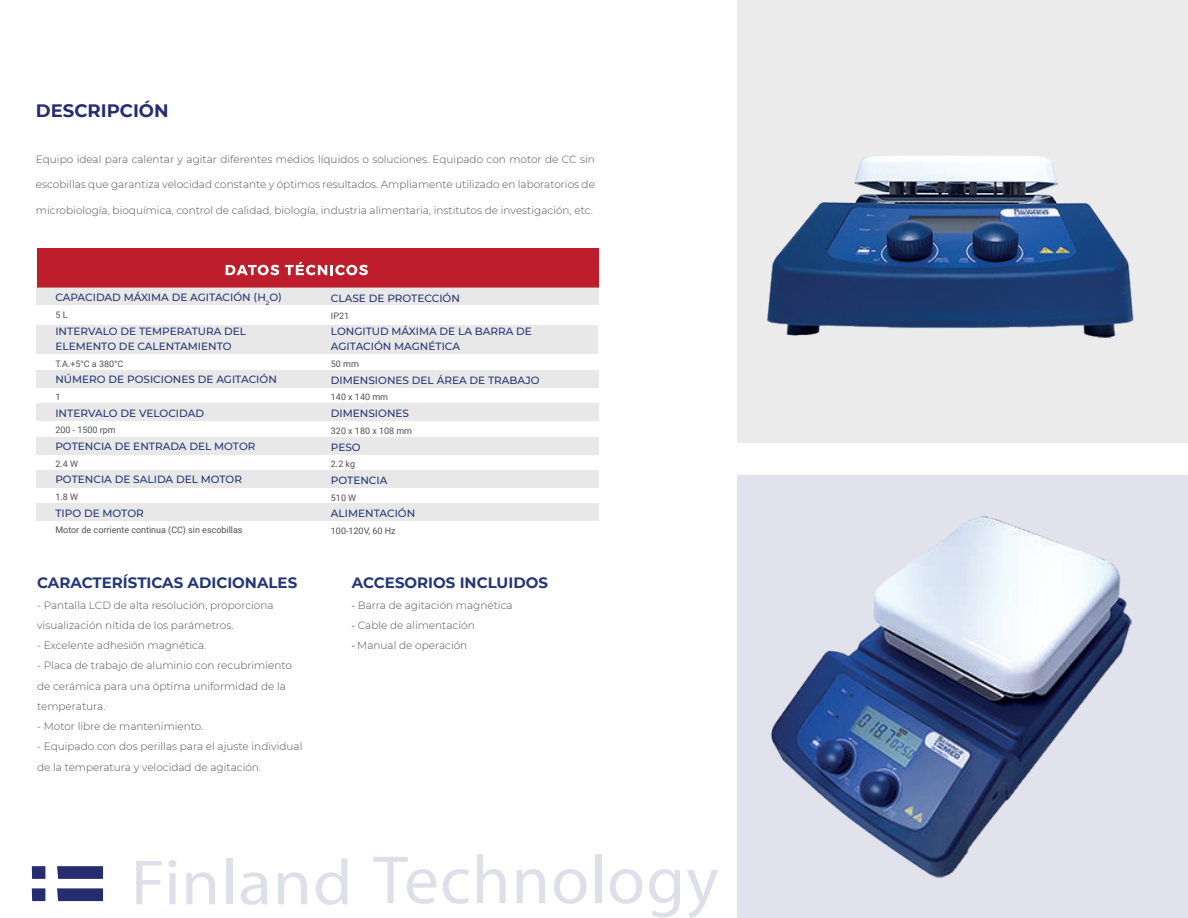
<style>
.page{position:relative;width:1188px;height:918px;background:#fff}
.page>*{position:absolute;margin:0;border:0;box-sizing:border-box;transform-origin:0 0}
.t1{font:700 18px "Montserrat";color:#252d6e}
.t2{font:700 15px "Montserrat";color:#243775}
.t3{font:300 10.5px/20.2px "Montserrat";color:#4f5252}
.t4{font:500 10.5px/15px "Montserrat";color:#243775}
.t5{font:9px "Roboto";color:#4f5252}
.s1{font-family:"Myriad Pro";font-weight:400}
</style>
<div class="page">
<div style="left:738px;top:0;width:450px;height:443px;background:#ebebeb"></div>
<div style="left:738px;top:475px;width:450px;height:443px;background:#e1e2eb"></div>
<div style="left:32px;top:866px;width:13px;height:13px;background:#252d6e"></div>
<svg style="left:57px;top:866px;width:46px;height:13px"></svg>
<svg style="left:57px;top:888px;width:46px;height:13px"></svg>
<div style="left:32px;top:888px;width:13px;height:13px;background:#252d6e"></div>
<svg style="left:136px;top:861px;width:26px;height:43px"></svg>
<svg style="left:169px;top:860px;width:7px;height:44px"></svg>
<svg style="left:186px;top:872px;width:29px;height:32px"></svg>
<div style="left:226px;top:859px;width:7px;height:45px;background:#dedfe9"></div>
<svg style="left:241px;top:872px;width:27px;height:33px"></svg>
<svg style="left:278px;top:872px;width:29px;height:32px"></svg>
<svg style="left:316px;top:859px;width:32px;height:46px"></svg>
<svg style="left:373px;top:857px;width:63px;height:47px"></svg>
<svg style="left:443px;top:869px;width:26px;height:35px"></svg>
<svg style="left:477px;top:854px;width:29px;height:49px"></svg>
<svg style="left:516px;top:869px;width:29px;height:34px"></svg>
<svg style="left:554px;top:869px;width:33px;height:35px"></svg>
<div style="left:595px;top:854px;width:7px;height:49px;background:#dedfe9"></div>
<svg style="left:610px;top:869px;width:32px;height:35px"></svg>
<svg style="left:649px;top:869px;width:31px;height:48px"></svg>
<svg style="left:687px;top:870px;width:31px;height:48px"></svg>
<div style="left:38px;top:248px;width:561px;height:40px;background:#be1d2c"></div>
<svg style="left:226px;top:265px;width:53px;height:10px"></svg>
<svg style="left:285px;top:262px;width:83px;height:13px"></svg>
<div style="left:37px;top:504px;width:562px;height:17px;background:#e8e8e8"></div>
<div style="left:37px;top:471px;width:562px;height:17px;background:#e8e8e8"></div>
<div style="left:37px;top:438px;width:562px;height:17px;background:#e8e8e8"></div>
<div style="left:37px;top:403px;width:562px;height:18px;background:#e8e8e8"></div>
<div style="left:37px;top:370px;width:562px;height:18px;background:#e8e8e8"></div>
<div style="left:37px;top:288px;width:562px;height:17px;background:#e8e8e8"></div>
<div style="left:36px;top:325px;width:561px;height:29px;background:#e8e8e8"></div>
<img style="left:767px;top:156px;width:367px;height:182px">
<img style="left:771px;top:516px;width:361px;height:362px">
<h1 class="t1" style="left:36px;top:98px;width:134px">DESCRIPCIÓN</h1>
<p class="t3" style="left:36px;top:148px;width:561px">Equipo ideal para calentar y agitar diferentes medios líquidos o soluciones. Equipado con motor de CC sin</p>
<p class="t3" style="left:36px;top:174px;width:561px">escobillas que garantiza velocidad constante y óptimos resultados. Ampliamente utilizado en laboratorios de</p>
<p class="t3" style="left:36px;top:199px;width:558px">microbiología, bioquímica, control de calidad, biología, industria alimentaria, institutos de investigación, etc.</p>
<p class="t4" style="left:55px;top:290px;width:228px">CAPACIDAD MÁXIMA DE AGITACIÓN (H<sub>2</sub>O)</p>
<p class="t5" style="left:55px;top:309px;width:14px">5 L</p>
<p class="t4" style="left:55px;top:323px;width:192px">INTERVALO DE TEMPERATURA DEL<br>ELEMENTO DE CALENTAMIENTO</p>
<p class="t5" style="left:55px;top:357px;width:70px">T.A.+5°C a 380°C</p>
<p class="t4" style="left:55px;top:372px;width:223px">NÚMERO DE POSICIONES DE AGITACIÓN</p>
<p class="t5" style="left:55px;top:390px;width:7px">1</p>
<p class="t4" style="left:55px;top:405px;width:150px">INTERVALO DE VELOCIDAD</p>
<p class="t5" style="left:55px;top:424px;width:62px">200 - 1500 rpm</p>
<p class="t4" style="left:55px;top:438px;width:202px">POTENCIA DE ENTRADA DEL MOTOR</p>
<p class="t5" style="left:55px;top:457px;width:24px">2.4 W</p>
<p class="t4" style="left:55px;top:472px;width:188px">POTENCIA DE SALIDA DEL MOTOR</p>
<p class="t5" style="left:55px;top:491px;width:24px">1.8 W</p>
<p class="t4" style="left:55px;top:505px;width:90px">TIPO DE MOTOR</p>
<p class="t5" style="left:55px;top:524px;width:189px">Motor de corriente continua (CC) sin escobillas</p>
<h2 class="t2" style="left:37px;top:572px;width:262px">CARACTERÍSTICAS ADICIONALES</h2>
<p class="t3" style="left:37px;top:594px;width:238px">- Pantalla LCD de alta resolución, proporciona visualización nítida de los parámetros.</p>
<p class="t3" style="left:37px;top:635px;width:171px">- Excelente adhesión magnética.</p>
<p class="t3" style="left:37px;top:655px;width:256px">- Placa de trabajo de aluminio con recubrimiento de cerámica para una óptima uniformidad de la temperatura.</p>
<p class="t3" style="left:37px;top:716px;width:168px">- Motor libre de mantenimiento.</p>
<p class="t3" style="left:37px;top:736px;width:267px">- Equipado con dos perillas para el ajuste individual de la temperatura y velocidad de agitación.</p>
<p class="t4" style="left:331px;top:290px;width:131px">CLASE DE PROTECCIÓN</p>
<p class="t5" style="left:331px;top:309px;width:20px">IP21</p>
<p class="t4" style="left:331px;top:324px;width:203px">LONGITUD MÁXIMA DE LA BARRA DE<br>AGITACIÓN MAGNÉTICA</p>
<p class="t5" style="left:331px;top:358px;width:30px">50 mm</p>
<p class="t4" style="left:331px;top:372px;width:210px">DIMENSIONES DEL ÁREA DE TRABAJO</p>
<p class="t5" style="left:331px;top:391px;width:59px">140 x 140 mm</p>
<p class="t4" style="left:331px;top:406px;width:80px">DIMENSIONES</p>
<p class="t5" style="left:331px;top:424px;width:83px">320 x 180 x 108 mm</p>
<p class="t4" style="left:331px;top:439px;width:31px">PESO</p>
<p class="t5" style="left:331px;top:458px;width:26px">2.2 kg</p>
<p class="t4" style="left:331px;top:472px;width:58px">POTENCIA</p>
<p class="t5" style="left:331px;top:491px;width:27px">510 W</p>
<p class="t4" style="left:331px;top:506px;width:86px">ALIMENTACIÓN</p>
<p class="t5" style="left:331px;top:524px;width:66px">100-120V, 60 Hz</p>
<h2 class="t2" style="left:352px;top:572px;width:198px">ACCESORIOS INCLUIDOS</h2>
<p class="t3" style="left:352px;top:594px;width:162px"><span class="s1">-</span> Barra de agitación magnética</p>
<p class="t3" style="left:352px;top:615px;width:124px"><span class="s1">-</span> Cable de alimentación</p>
<p class="t3" style="left:352px;top:635px;width:117px"><span class="s1">-</span> Manual de operación</p>
</div>
